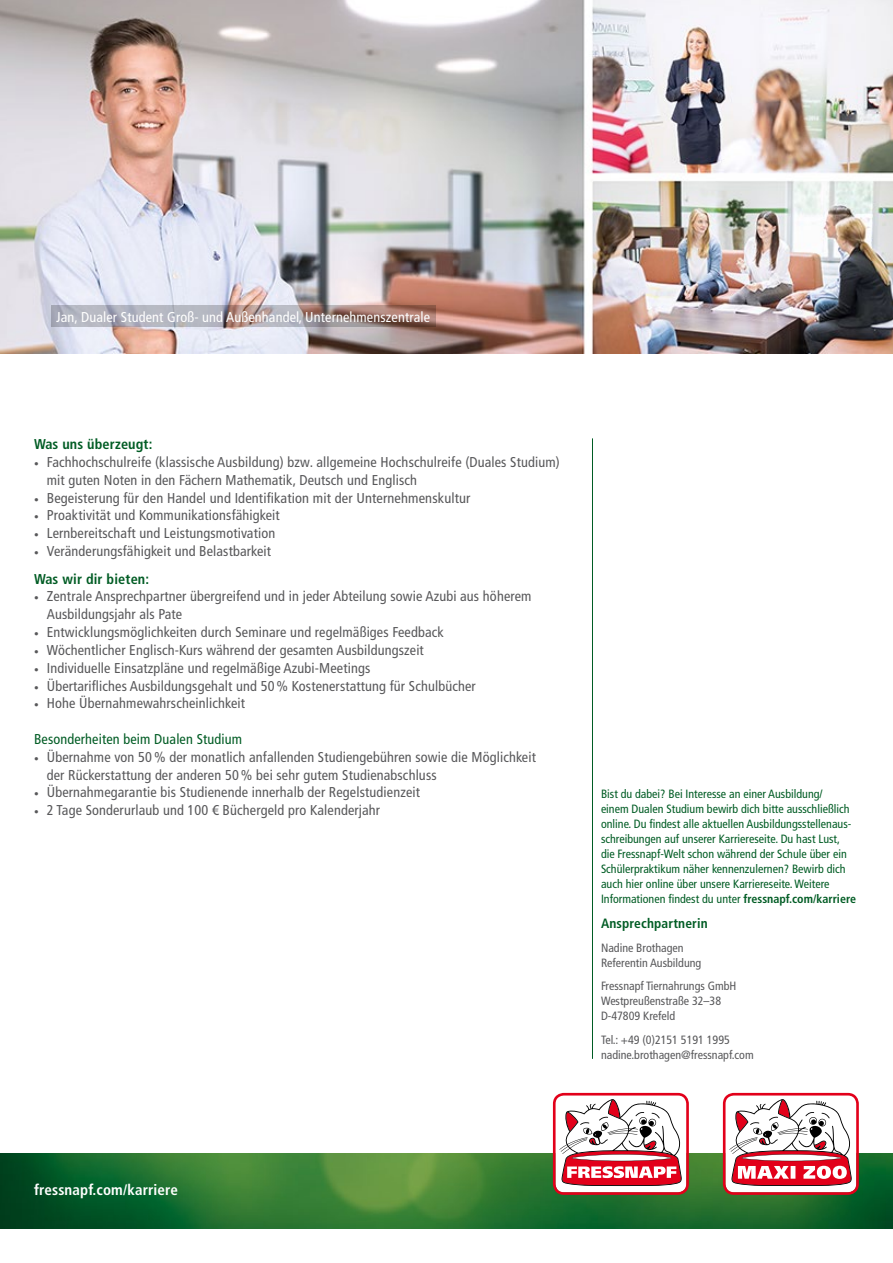
<style>
.page{position:relative;width:893px;height:1263px;background:#fff}
.page>*{position:absolute;margin:0;border:0;box-sizing:border-box;transform-origin:0 0}
.t1{font:700 condensed 15px "Frutiger LT Pro";letter-spacing:.01em;color:#fff}
.t2{font:condensed 14.25px/17.9px "Frutiger LT Pro";letter-spacing:.01em;color:#58585a}
.Stellenanzeige_Name{font:condensed 14.25px "Frutiger LT Pro";letter-spacing:.01em;color:#fff}
.Stellenanzeige_Subhe{font:700 condensed 14.25px "Frutiger LT Pro";letter-spacing:.01em;color:#005c24}
.Stellenanzeige_Bulle{font:condensed 14.25px "Frutiger LT Pro";letter-spacing:.01em;color:#005c24}
.Stellenanzeige_Subhe-2{font:700 condensed 13.5px "Frutiger LT Pro";letter-spacing:.01em;color:#005c24}
.Stellenanzeige_Margi{font:condensed 12px/15px "Frutiger LT Pro";color:#005c24}
.Stellenanzeige_Margi-2{font:condensed 12px/15px "Frutiger LT Pro";color:#58585a}
.s1{font-weight:700;font-size:9.3px}
.s2{font-weight:700}
</style>
<div class="page">
<img style="left:0;top:1153px;width:893px;height:76px">
<hr style="left:592px;top:438px;width:1px;height:621px;background:#005c24">
<img style="left:0;top:0;width:893px;height:354px">
<svg style="left:51px;top:306px;width:384px;height:21px;background:#a5989a"></svg>
<svg style="left:723px;top:1093px;width:136px;height:102px"></svg>
<svg style="left:553px;top:1093px;width:136px;height:102px"></svg>
<p class="Stellenanzeige_Name" style="left:56px;top:309px;width:375px">Jan, Dualer Student Groß- und Außenhandel, Unternehmenszentrale</p>
<p class="Stellenanzeige_Subhe" style="left:34px;top:436px;width:120px">Was uns überzeugt:</p>
<p class="t2" style="left:47px;top:453px;width:515px;text-indent:-13px"><span class="s1">•</span> Fachhochschulreife (klassische Ausbildung) bzw. allgemeine Hochschulreife (Duales Studium) mit guten Noten in den Fächern Mathematik, Deutsch und Englisch</p>
<p class="t2" style="left:34px;top:489px;width:438px"><span class="s1">•</span> Begeisterung für den Handel und Identifikation mit der Unternehmenskultur</p>
<p class="t2" style="left:34px;top:507px;width:247px"><span class="s1">•</span> Proaktivität und Kommunikationsfähigkeit</p>
<p class="t2" style="left:34px;top:524px;width:243px"><span class="s1">•</span> Lernbereitschaft und Leistungsmotivation</p>
<p class="t2" style="left:34px;top:542px;width:239px"><span class="s1">•</span> Veränderungsfähigkeit und Belastbarkeit</p>
<p class="Stellenanzeige_Subhe" style="left:34px;top:570px;width:117px">Was wir dir bieten:</p>
<p class="t2" style="left:47px;top:588px;width:486px;text-indent:-13px"><span class="s1">•</span> Zentrale Ansprechpartner übergreifend und in jeder Abteilung sowie Azubi aus höherem<br>Ausbildungsjahr als Pate</p>
<p class="t2" style="left:34px;top:623px;width:411px"><span class="s1">•</span> Entwicklungsmöglichkeiten durch Seminare und regelmäßiges Feedback</p>
<p class="t2" style="left:34px;top:641px;width:391px"><span class="s1">•</span> Wöchentlicher Englisch-Kurs während der gesamten Ausbildungszeit</p>
<p class="t2" style="left:34px;top:659px;width:338px"><span class="s1">•</span> Individuelle Einsatzpläne und regelmäßige Azubi-Meetings</p>
<p class="t2" style="left:34px;top:677px;width:443px"><span class="s1">•</span> Übertarifliches Ausbildungsgehalt und 50 % Kostenerstattung für Schulbücher</p>
<p class="t2" style="left:34px;top:695px;width:213px"><span class="s1">•</span> Hohe Übernahmewahrscheinlichkeit</p>
<p class="Stellenanzeige_Bulle" style="left:34px;top:731px;width:210px">Besonderheiten beim Dualen Studium</p>
<p class="t2" style="left:47px;top:748px;width:491px;text-indent:-13px"><span class="s1">•</span> Übernahme von 50 % der monatlich anfallenden Studiengebühren sowie die Möglichkeit der Rückerstattung der anderen 50 % bei sehr gutem Studienabschluss</p>
<p class="t2" style="left:34px;top:784px;width:387px"><span class="s1">•</span> Übernahmegarantie bis Studienende innerhalb der Regelstudienzeit</p>
<p class="t2" style="left:34px;top:801px;width:348px"><span class="s1">•</span> 2 Tage Sonderurlaub und 100 € Büchergeld pro Kalenderjahr</p>
<p class="Stellenanzeige_Margi" style="left:601px;top:786px;width:257px">Bist du dabei? Bei Interesse an einer Ausbildung/<br>einem Dualen Studium bewirb dich bitte ausschließlich online. Du findest alle aktuellen Ausbildungsstellenaus&shy;schreibungen auf unserer Karriereseite. Du hast Lust, die Fressnapf-Welt schon während der Schule über ein Schülerpraktikum näher kennenzulernen? Bewirb dich auch hier online über unsere Karriereseite. Weitere Informationen findest du unter <span class="s2">fressnapf.com/karriere</span></p>
<p class="Stellenanzeige_Subhe-2" style="left:601px;top:916px;width:108px">Ansprechpartnerin</p>
<p class="Stellenanzeige_Margi-2" style="left:601px;top:940px;width:102px">Nadine Brothagen<br>Referentin Ausbildung</p>
<p class="Stellenanzeige_Margi-2" style="left:601px;top:979px;width:137px">Fressnapf Tiernahrungs GmbH<br>Westpreußenstraße 32–38<br>D-47809 Krefeld</p>
<p class="Stellenanzeige_Margi-2" style="left:601px;top:1032px;width:154px">Tel.: +49 (0)2151 5191 1995 nadine.brothagen@fressnapf.com</p>
<p class="t1" style="left:34px;top:1181px;width:145px">fressnapf.com/karriere</p>
</div>
